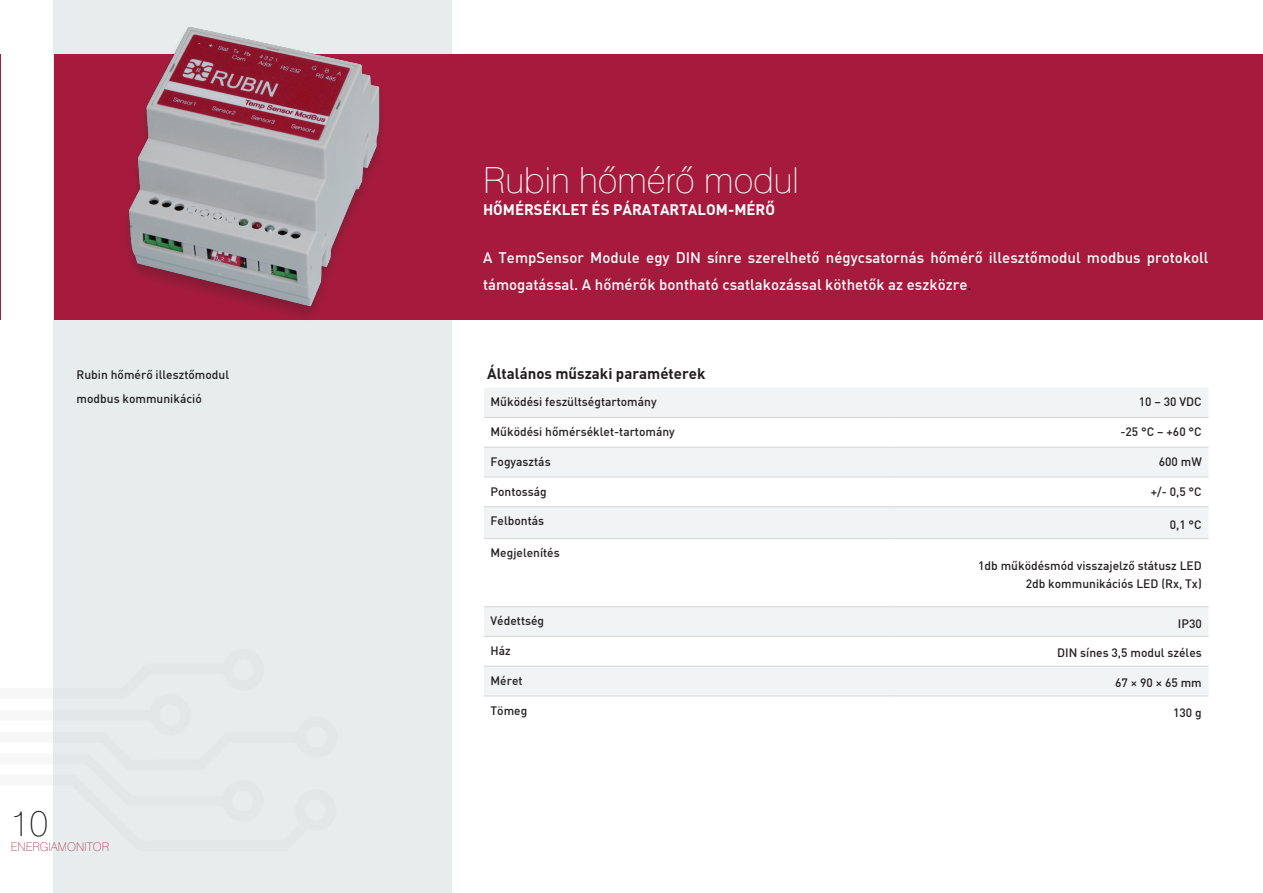
<style>
.page{position:relative;width:1263px;height:893px;background:#fff}
.page>*{position:absolute;margin:0;border:0;box-sizing:border-box;transform-origin:0 0}
.Header_1_-_Thin{font:100 36px "Helvetica Neue";color:#fff}
.Header_1_-_Thin-2{font:100 36px "Helvetica Neue";color:#231f20}
.Rubin_plain_text{font:15px/27px "DINCE Medium Ajovegso";color:#fff}
.Header_4_-_Bold{font:15px "DINCE Bold Ajovegso";color:#fff}
.t1{font:15px "DINCE Bold Ajovegso";color:#231f20}
.Table_text{font:12px/24px "DINCE Medium Ajovegso";color:#231f20}
.Header_3_-_Thin__pag{font:100 12px "Helvetica Neue";color:#a61b3d}
.s1{color:#231f20}
</style>
<div class="page">
<hr style="left:0;top:54px;width:1px;height:265px;background:#a61b3d">
<div style="left:54px;top:0;width:398px;height:893px;background:#e6edec"></div>
<div style="left:54px;top:54px;width:1208px;height:265px;background:#a61b3d"></div>
<div style="left:121px;top:27px;width:267px;height:296px;background:#231f20;opacity:.25"></div>
<img style="left:125px;top:27px;width:263px;height:285px">
<svg style="left:484px;top:388px;width:724px;height:308px"></svg>
<hr style="left:484px;top:417px;width:411px;height:1px;background:#d4d6d4">
<hr style="left:895px;top:417px;width:313px;height:1px;background:#d4d6d4">
<hr style="left:484px;top:447px;width:411px;height:1px;background:#d4d6d4">
<hr style="left:895px;top:447px;width:313px;height:1px;background:#d4d6d4">
<hr style="left:484px;top:477px;width:411px;height:1px;background:#d4d6d4">
<hr style="left:895px;top:477px;width:313px;height:1px;background:#d4d6d4">
<hr style="left:484px;top:506px;width:411px;height:1px;background:#d4d6d4">
<hr style="left:895px;top:506px;width:313px;height:1px;background:#d4d6d4">
<hr style="left:484px;top:538px;width:411px;height:1px;background:#d4d6d4">
<hr style="left:895px;top:538px;width:313px;height:1px;background:#d4d6d4">
<hr style="left:484px;top:606px;width:411px;height:1px;background:#d4d6d4">
<hr style="left:895px;top:606px;width:313px;height:1px;background:#d4d6d4">
<hr style="left:484px;top:636px;width:411px;height:1px;background:#d4d6d4">
<hr style="left:895px;top:636px;width:313px;height:1px;background:#d4d6d4">
<hr style="left:484px;top:666px;width:411px;height:1px;background:#d4d6d4">
<hr style="left:895px;top:666px;width:313px;height:1px;background:#d4d6d4">
<hr style="left:484px;top:696px;width:411px;height:1px;background:#d4d6d4">
<hr style="left:895px;top:696px;width:313px;height:1px;background:#d4d6d4">
<p class="Header_1_-_Thin" style="left:483px;top:158px;width:317px">Rubin hőmérő modul</p>
<p class="Header_4_-_Bold" style="left:483px;top:200px;width:294px">HŐMÉRSÉKLET ÉS PÁRATARTALOM-MÉRŐ</p>
<p class="Rubin_plain_text" style="left:483px;top:244px;width:727px">A TempSensor Module egy DIN sínre szerelhető négycsatornás hőmérő illesztőmodul modbus protokoll támogatással. A hőmérők bontható csatlakozással köthetők az eszközre<span class="s1">.</span></p>
<p class="Table_text" style="left:77px;top:362px;width:154px">Rubin hőmérő illesztőmodul modbus kommunikáció</p>
<p class="t1" style="left:487px;top:364px;width:220px">Általános műszaki paraméterek</p>
<p class="Table_text" style="left:490px;top:389px;width:168px">Működési feszültségtartomány</p>
<p class="Table_text" style="left:1139px;top:389px;width:64px">10 – 30 VDC</p>
<p class="Table_text" style="left:490px;top:419px;width:186px">Működési hőmérséklet-tartomány</p>
<p class="Table_text" style="left:1120px;top:419px;width:83px">-25 °C – +60 °C</p>
<p class="Table_text" style="left:490px;top:449px;width:62px">Fogyasztás</p>
<p class="Table_text" style="left:1159px;top:449px;width:45px">600 mW</p>
<p class="Table_text" style="left:490px;top:479px;width:58px">Pontosság</p>
<p class="Table_text" style="left:1151px;top:479px;width:53px">+/- 0,5 °C</p>
<p class="Table_text" style="left:490px;top:509px;width:55px">Felbontás</p>
<p class="Table_text" style="left:1170px;top:512px;width:34px">0,1 °C</p>
<p class="Table_text" style="left:490px;top:540px;width:71px">Megjelenítés</p>
<p class="Table_text" style="left:978px;top:556px;width:225px;line-height:18px;text-align:right">1db működésmód visszajelző státusz LED<br>2db kommunikációs LED (Rx, Tx)</p>
<p class="Table_text" style="left:490px;top:608px;width:55px">Védettség</p>
<p class="Table_text" style="left:1178px;top:611px;width:25px">IP30</p>
<p class="Table_text" style="left:490px;top:638px;width:22px">Ház</p>
<p class="Table_text" style="left:1057px;top:641px;width:146px">DIN sínes 3,5 modul széles</p>
<p class="Table_text" style="left:490px;top:668px;width:34px">Méret</p>
<p class="Table_text" style="left:1115px;top:670px;width:88px">67 × 90 × 65 mm</p>
<p class="Table_text" style="left:490px;top:698px;width:38px">Tömeg</p>
<p class="Table_text" style="left:1173px;top:700px;width:30px">130 g</p>
<p class="Header_1_-_Thin-2" style="left:11px;top:801px;width:39px">10</p>
<p class="Header_3_-_Thin__pag" style="left:11px;top:840px;width:100px">ENERGIAMONITOR</p>
</div>
